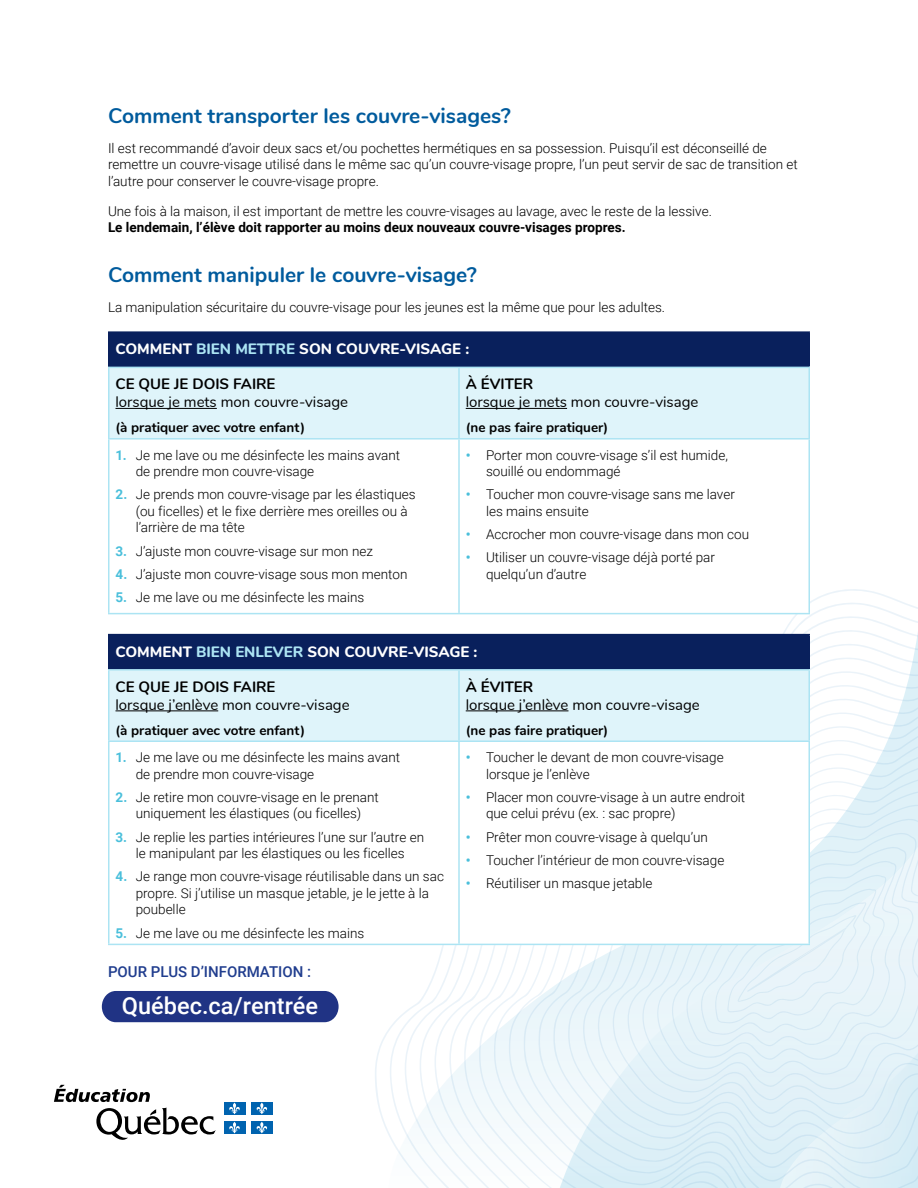
<style>
.page{position:relative;width:918px;height:1188px;background:#fff}
.page>*{position:absolute;margin:0;border:0;box-sizing:border-box;transform-origin:0 0}
.t1{font:500 23.55px "Roboto";color:#fff}
.t2{font:700 21px "Nunito";color:#005b9d}
.t3{font:15px "Nunito";color:#000}
.t4{font:800 15px "Nunito";color:#fff}
.t5{font:700 15px "Nunito";color:#000}
.t6{font:500 15px "Roboto";color:#203d8e}
.t7{font:300 13.5px/16.5px "Roboto";color:#000}
.t8{font:700 13.5px "Nunito";color:#000}
.t9{font:700 13.5px "Roboto";color:#000}
.s1{color:#ace4f3}
.s2{font-weight:700;color:#4abfdb}
</style>
<div class="page">
<svg style="left:420px;top:603px;width:498px;height:585px"></svg>
<svg style="left:434px;top:618px;width:484px;height:570px"></svg>
<svg style="left:449px;top:632px;width:469px;height:556px"></svg>
<svg style="left:464px;top:646px;width:454px;height:542px"></svg>
<svg style="left:479px;top:660px;width:439px;height:528px"></svg>
<svg style="left:494px;top:675px;width:424px;height:513px"></svg>
<svg style="left:509px;top:689px;width:409px;height:499px"></svg>
<svg style="left:524px;top:703px;width:394px;height:485px"></svg>
<svg style="left:539px;top:717px;width:379px;height:471px"></svg>
<svg style="left:553px;top:732px;width:365px;height:447px"></svg>
<svg style="left:568px;top:746px;width:350px;height:419px;fill:#def0f7"></svg>
<svg style="left:583px;top:762px;width:335px;height:387px;fill:#dff0f8"></svg>
<svg style="left:598px;top:776px;width:320px;height:358px;background:#e3f1f8"></svg>
<svg style="left:613px;top:789px;width:305px;height:331px;background:#e2f1f8"></svg>
<svg style="left:628px;top:803px;width:290px;height:302px;background:#e2f1f8"></svg>
<svg style="left:642px;top:817px;width:276px;height:273px;background:#e2f1f7"></svg>
<svg style="left:657px;top:831px;width:261px;height:244px;background:#e3f1f8"></svg>
<svg style="left:672px;top:846px;width:241px;height:215px;background:#e4f2f8"></svg>
<svg style="left:686px;top:860px;width:213px;height:186px;background:#e5f2f8"></svg>
<div style="left:109px;top:332px;width:700px;height:35px;background:#09205c"></div>
<div style="left:110px;top:368px;width:698px;height:70px;background:#dff4fa"></div>
<svg style="left:110px;top:603px;width:698px;height:10px"></svg>
<hr style="left:108px;top:331px;width:351px;height:2px;background:#09205c">
<hr style="left:108px;top:333px;width:2px;height:34px;background:#09205c">
<hr style="left:459px;top:331px;width:351px;height:2px;background:#09205c">
<hr style="left:808px;top:333px;width:2px;height:34px;background:#09205c">
<hr style="left:108px;top:367px;width:351px;height:1px;background:#ace4f3">
<hr style="left:108px;top:368px;width:2px;height:70px;background:#ace4f3">
<hr style="left:459px;top:367px;width:351px;height:1px;background:#ace4f3">
<hr style="left:458px;top:368px;width:2px;height:70px;background:#ace4f3">
<hr style="left:808px;top:368px;width:2px;height:70px;background:#ace4f3">
<hr style="left:108px;top:438px;width:351px;height:2px;background:#ace4f3">
<hr style="left:108px;top:440px;width:2px;height:173px;background:#ace4f3">
<hr style="left:459px;top:438px;width:351px;height:2px;background:#ace4f3">
<hr style="left:458px;top:440px;width:2px;height:173px;background:#ace4f3">
<hr style="left:808px;top:440px;width:2px;height:173px;background:#ace4f3">
<hr style="left:108px;top:613px;width:351px;height:1px;background:#ace4f3">
<hr style="left:459px;top:613px;width:351px;height:1px;background:#ace4f3">
<hr style="left:116px;top:408px;width:101px;height:1px;background:#000">
<hr style="left:466px;top:408px;width:101px;height:1px;background:#000">
<div style="left:109px;top:635px;width:700px;height:35px;background:#09205c"></div>
<div style="left:110px;top:671px;width:698px;height:70px;background:#dff4fa"></div>
<svg style="left:110px;top:742px;width:698px;height:202px"></svg>
<hr style="left:108px;top:634px;width:351px;height:1px;background:#09205c">
<hr style="left:108px;top:635px;width:2px;height:34px;background:#09205c">
<hr style="left:459px;top:634px;width:351px;height:1px;background:#09205c">
<hr style="left:808px;top:635px;width:2px;height:34px;background:#09205c">
<hr style="left:108px;top:669px;width:351px;height:2px;background:#ace4f3">
<hr style="left:108px;top:671px;width:2px;height:70px;background:#ace4f3">
<hr style="left:459px;top:669px;width:351px;height:2px;background:#ace4f3">
<hr style="left:458px;top:671px;width:2px;height:70px;background:#ace4f3">
<hr style="left:808px;top:671px;width:2px;height:70px;background:#ace4f3">
<hr style="left:108px;top:741px;width:351px;height:1px;background:#ace4f3">
<hr style="left:108px;top:742px;width:2px;height:202px;background:#ace4f3">
<hr style="left:459px;top:741px;width:351px;height:1px;background:#ace4f3">
<hr style="left:458px;top:742px;width:2px;height:202px;background:#ace4f3">
<hr style="left:808px;top:742px;width:2px;height:202px;background:#ace4f3">
<hr style="left:108px;top:944px;width:351px;height:1px;background:#ace4f3">
<hr style="left:459px;top:944px;width:351px;height:1px;background:#ace4f3">
<hr style="left:116px;top:711px;width:102px;height:1px;background:#000">
<hr style="left:466px;top:711px;width:102px;height:1px;background:#000">
<div style="left:102px;top:991px;width:237px;height:31px;background:#203384;border-radius:15px"></div>
<img style="left:54px;top:1084px;width:219px;height:56px">
<h2 class="t2" style="left:108px;top:100px;width:404px">Comment transporter les couvre-visages?</h2>
<p class="t7" style="left:108px;top:139px;width:691px">Il est recommandé d’avoir deux sacs et/ou pochettes hermétiques en sa possession. Puisqu’il est déconseillé de remettre un couvre-visage utilisé dans le même sac qu’un couvre-visage propre, l’un peut servir de sac de transition et l’autre pour conserver le couvre-visage propre.</p>
<p class="t7" style="left:108px;top:202px;width:606px">Une fois à la maison, il est important de mettre les couvre-visages au lavage, avec le reste de la lessive.</p>
<p class="t9" style="left:108px;top:218px;width:519px">Le lendemain, l’élève doit rapporter au moins deux nouveaux couvre-visages propres.</p>
<h2 class="t2" style="left:108px;top:259px;width:370px">Comment manipuler le couvre-visage?</h2>
<p class="t7" style="left:108px;top:298px;width:559px">La manipulation sécuritaire du couvre-visage pour les jeunes est la même que pour les adultes.</p>
<p class="t4" style="left:116px;top:338px;width:355px">COMMENT <span class="s1">BIEN METTRE</span> SON COUVRE-VISAGE :</p>
<p class="t5" style="left:116px;top:373px;width:161px">CE QUE JE DOIS FAIRE</p>
<p class="t3" style="left:116px;top:391px;width:234px">lorsque je mets mon couvre-visage</p>
<p class="t8" style="left:116px;top:417px;width:191px">(à pratiquer avec votre enfant)</p>
<p class="t5" style="left:466px;top:373px;width:69px">À ÉVITER</p>
<p class="t3" style="left:466px;top:391px;width:234px">lorsque je mets mon couvre-visage</p>
<p class="t8" style="left:466px;top:417px;width:144px">(ne pas faire pratiquer)</p>
<p class="t7" style="left:136px;top:446px;width:266px;text-indent:-20px"><span class="s2">1.</span> Je me lave ou me désinfecte les mains avant de prendre mon couvre-visage</p>
<p class="t7" style="left:136px;top:486px;width:281px;text-indent:-20px"><span class="s2">2.</span> Je prends mon couvre-visage par les élastiques (ou ficelles) et le fixe derrière mes oreilles ou à l’arrière de ma tête</p>
<p class="t7" style="left:116px;top:542px;width:259px"><span class="s2">3.</span> J’ajuste mon couvre-visage sur mon nez</p>
<p class="t7" style="left:116px;top:565px;width:293px"><span class="s2">4.</span> J’ajuste mon couvre-visage sous mon menton</p>
<p class="t7" style="left:116px;top:589px;width:250px"><span class="s2">5.</span> Je me lave ou me désinfecte les mains</p>
<p class="t7" style="left:486px;top:446px;width:243px;text-indent:-20px"><span class="s2">•</span> Porter mon couvre-visage s’il est humide, souillé ou endommagé</p>
<p class="t7" style="left:486px;top:486px;width:250px;text-indent:-20px"><span class="s2">•</span> Toucher mon couvre-visage sans me laver les mains ensuite</p>
<p class="t7" style="left:466px;top:526px;width:285px"><span class="s2">•</span> Accrocher mon couvre-visage dans mon cou</p>
<p class="t7" style="left:486px;top:549px;width:230px;text-indent:-20px"><span class="s2">•</span> Utiliser un couvre-visage déjà porté par quelqu’un d’autre</p>
<p class="t4" style="left:116px;top:640px;width:363px">COMMENT <span class="s1">BIEN ENLEVER</span> SON COUVRE-VISAGE :</p>
<p class="t5" style="left:116px;top:675px;width:161px">CE QUE JE DOIS FAIRE</p>
<p class="t3" style="left:116px;top:694px;width:236px">lorsque j’enlève mon couvre-visage</p>
<p class="t8" style="left:116px;top:720px;width:191px">(à pratiquer avec votre enfant)</p>
<p class="t5" style="left:466px;top:675px;width:69px">À ÉVITER</p>
<p class="t3" style="left:466px;top:694px;width:236px">lorsque j’enlève mon couvre-visage</p>
<p class="t8" style="left:466px;top:720px;width:144px">(ne pas faire pratiquer)</p>
<p class="t7" style="left:136px;top:749px;width:266px;text-indent:-20px"><span class="s2">1.</span> Je me lave ou me désinfecte les mains avant de prendre mon couvre-visage</p>
<p class="t7" style="left:116px;top:788px;width:265px;text-align:center"><span class="s2">2.</span> Je retire mon couvre-visage en le prenant uniquement les élastiques (ou ficelles)</p>
<p class="t7" style="left:116px;top:828px;width:310px;text-align:center"><span class="s2">3.</span> Je replie les parties intérieures l’une sur l’autre en le manipulant par les élastiques ou les ficelles</p>
<p class="t7" style="left:136px;top:868px;width:310px;text-indent:-20px"><span class="s2">4.</span> Je range mon couvre-visage réutilisable dans un sac propre. Si j’utilise un masque jetable, je le jette à la poubelle</p>
<p class="t7" style="left:116px;top:924px;width:250px"><span class="s2">5.</span> Je me lave ou me désinfecte les mains</p>
<p class="t6" style="left:108px;top:962px;width:205px">POUR PLUS D’INFORMATION :</p>
<h1 class="t1" style="left:122px;top:989px;width:198px">Québec.ca/rentrée</h1>
<p class="t7" style="left:486px;top:749px;width:239px;text-indent:-20px"><span class="s2">•</span> Toucher le devant de mon couvre-visage lorsque je l’enlève</p>
<p class="t7" style="left:486px;top:788px;width:261px;text-indent:-20px"><span class="s2">•</span> Placer mon couvre-visage à un autre endroit que celui prévu (ex. : sac propre)</p>
<p class="t7" style="left:466px;top:828px;width:244px"><span class="s2">•</span> Prêter mon couvre-visage à quelqu’un</p>
<p class="t7" style="left:466px;top:851px;width:260px"><span class="s2">•</span> Toucher l’intérieur de mon couvre-visage</p>
<p class="t7" style="left:466px;top:875px;width:188px"><span class="s2">•</span> Réutiliser un masque jetable</p>
</div>
